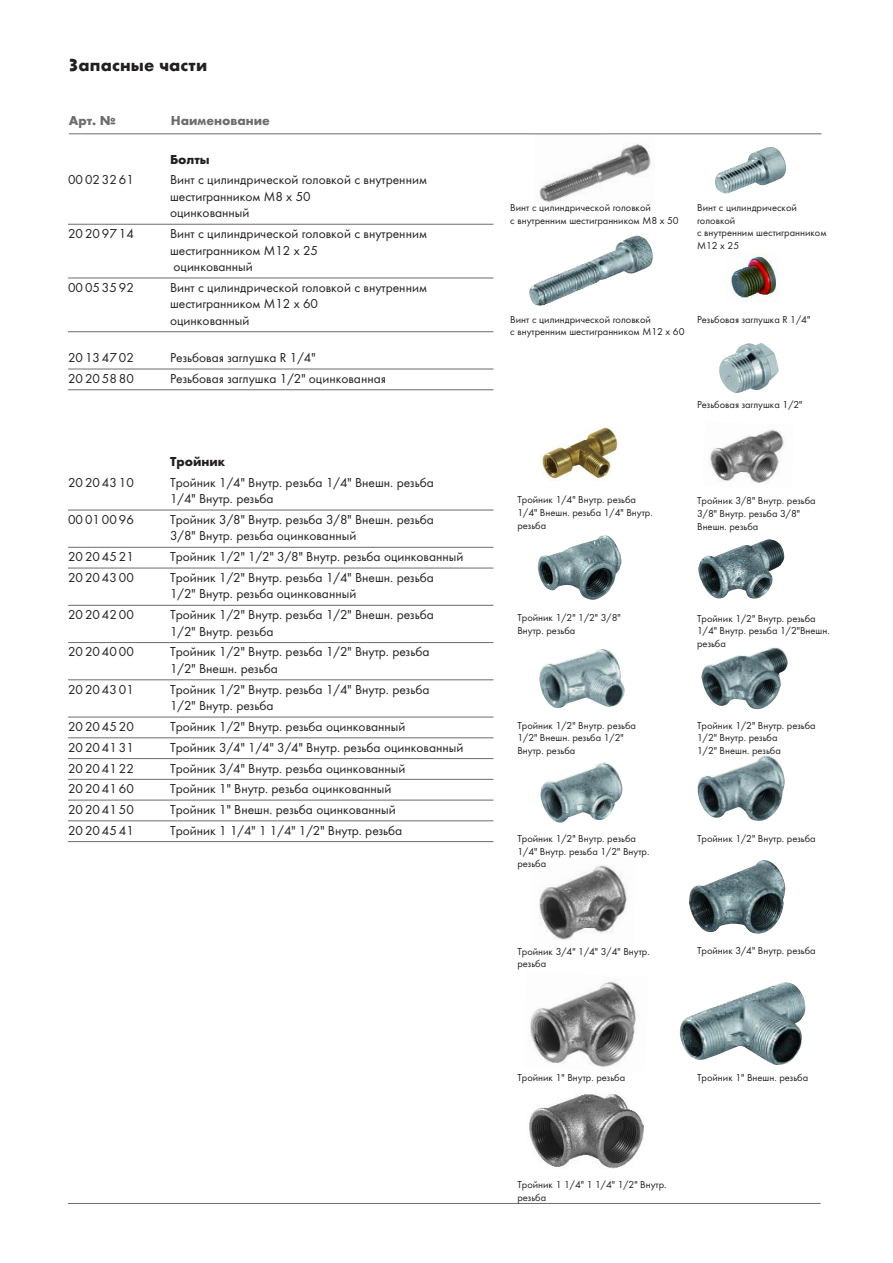
<style>
.page{position:relative;width:893px;height:1263px;background:#fff}
.page>*{position:absolute;margin:0;border:0;box-sizing:border-box;transform-origin:0 0}
.t1{font:700 18px "Futura T";letter-spacing:.01em;color:#231f20}
.t2{font:13.5px/16.5px "Futura T Boo";color:#231f20}
.t3{font:700 13.5px "Futura T";color:#6c6c6c}
.t4{font:700 13.5px "Futura T";color:#231f20}
.t5{font:10.5px/12.8px "Futura T Boo";color:#231f20}
</style>
<div class="page">
<img style="left:715px;top:147px;width:71px;height:47px">
<img style="left:534px;top:134px;width:121px;height:69px">
<img style="left:731px;top:255px;width:45px;height:46px">
<img style="left:529px;top:235px;width:124px;height:71px">
<img style="left:719px;top:343px;width:60px;height:50px">
<img style="left:530px;top:982px;width:106px;height:86px">
<img style="left:529px;top:1094px;width:115px;height:75px">
<img style="left:679px;top:982px;width:127px;height:83px">
<img style="left:710px;top:429px;width:74px;height:54px">
<img style="left:538px;top:426px;width:81px;height:54px">
<img style="left:537px;top:535px;width:85px;height:65px">
<img style="left:698px;top:539px;width:86px;height:60px">
<img style="left:539px;top:649px;width:86px;height:60px">
<img style="left:701px;top:647px;width:87px;height:63px">
<img style="left:697px;top:755px;width:88px;height:66px">
<img style="left:540px;top:762px;width:83px;height:61px">
<img style="left:539px;top:865px;width:88px;height:75px">
<img style="left:689px;top:860px;width:97px;height:74px">
<hr style="left:68px;top:1203px;width:753px;height:1px;background:#6c6c6c">
<hr style="left:69px;top:133px;width:752px;height:1px;background:#6c6c6c">
<hr style="left:68px;top:224px;width:425px;height:1px;background:#6c6c6c">
<hr style="left:68px;top:278px;width:425px;height:1px;background:#6c6c6c">
<hr style="left:68px;top:331px;width:425px;height:1px;background:#6c6c6c">
<hr style="left:68px;top:369px;width:425px;height:1px;background:#6c6c6c">
<hr style="left:68px;top:389px;width:425px;height:1px;background:#6c6c6c">
<hr style="left:68px;top:510px;width:425px;height:1px;background:#6c6c6c">
<hr style="left:68px;top:547px;width:425px;height:1px;background:#6c6c6c">
<hr style="left:68px;top:568px;width:425px;height:1px;background:#6c6c6c">
<hr style="left:68px;top:605px;width:425px;height:1px;background:#6c6c6c">
<hr style="left:68px;top:642px;width:425px;height:1px;background:#6c6c6c">
<hr style="left:68px;top:679px;width:425px;height:1px;background:#6c6c6c">
<hr style="left:68px;top:717px;width:425px;height:1px;background:#6c6c6c">
<hr style="left:68px;top:737px;width:425px;height:1px;background:#6c6c6c">
<hr style="left:68px;top:758px;width:425px;height:1px;background:#6c6c6c">
<hr style="left:68px;top:779px;width:425px;height:1px;background:#6c6c6c">
<hr style="left:68px;top:800px;width:425px;height:1px;background:#6c6c6c">
<hr style="left:68px;top:820px;width:425px;height:1px;background:#6c6c6c">
<hr style="left:68px;top:841px;width:425px;height:1px;background:#6c6c6c">
<p class="t1" style="left:69px;top:54px;width:140px">Запасные части</p>
<p class="t3" style="left:69px;top:112px;width:48px">Арт. №</p>
<p class="t3" style="left:171px;top:112px;width:101px">Наименование</p>
<p class="t4" style="left:170px;top:151px;width:41px">Болты</p>
<p class="t2" style="left:68px;top:171px;width:67px">00 02 32 61</p>
<p class="t2" style="left:170px;top:171px;width:258px">Винт с цилиндрической головкой с внутренним шестигранником M8 x 50<br>оцинкованный</p>
<p class="t2" style="left:68px;top:225px;width:67px">20 20 97 14</p>
<p class="t2" style="left:170px;top:225px;width:258px">Винт с цилиндрической головкой с внутренним шестигранником M12 x 25<br>оцинкованный</p>
<p class="t2" style="left:68px;top:279px;width:67px">00 05 35 92</p>
<p class="t2" style="left:170px;top:279px;width:258px">Винт с цилиндрической головкой с внутренним шестигранником M12 x 60<br>оцинкованный</p>
<p class="t2" style="left:68px;top:349px;width:67px">20 13 47 02</p>
<p class="t2" style="left:170px;top:349px;width:147px">Резьбовая заглушка R 1/4"</p>
<p class="t2" style="left:68px;top:370px;width:67px">20 20 58 80</p>
<p class="t2" style="left:170px;top:370px;width:217px">Резьбовая заглушка 1/2" оцинкованная</p>
<p class="t4" style="left:170px;top:453px;width:57px">Тройник</p>
<p class="t2" style="left:68px;top:474px;width:67px">20 20 43 10</p>
<p class="t2" style="left:170px;top:474px;width:265px">Тройник 1/4" Внутр. резьба 1/4" Внешн. резьба<br>1/4" Внутр. резьба</p>
<p class="t2" style="left:68px;top:511px;width:67px">00 01 00 96</p>
<p class="t2" style="left:170px;top:511px;width:265px">Тройник 3/8" Внутр. резьба 3/8" Внешн. резьба<br>3/8" Внутр. резьба оцинкованный</p>
<p class="t2" style="left:68px;top:548px;width:67px">20 20 45 21</p>
<p class="t2" style="left:170px;top:548px;width:295px">Тройник 1/2" 1/2" 3/8" Внутр. резьба оцинкованный</p>
<p class="t2" style="left:68px;top:569px;width:67px">20 20 43 00</p>
<p class="t2" style="left:170px;top:569px;width:265px">Тройник 1/2" Внутр. резьба 1/4" Внешн. резьба<br>1/2" Внутр. резьба оцинкованный</p>
<p class="t2" style="left:68px;top:606px;width:67px">20 20 42 00</p>
<p class="t2" style="left:170px;top:606px;width:265px">Тройник 1/2" Внутр. резьба 1/2" Внешн. резьба<br>1/2" Внутр. резьба</p>
<p class="t2" style="left:68px;top:644px;width:67px">20 20 40 00</p>
<p class="t2" style="left:170px;top:644px;width:261px">Тройник 1/2" Внутр. резьба 1/2" Внутр. резьба<br>1/2" Внешн. резьба</p>
<p class="t2" style="left:68px;top:681px;width:67px">20 20 43 01</p>
<p class="t2" style="left:170px;top:681px;width:261px">Тройник 1/2" Внутр. резьба 1/4" Внутр. резьба<br>1/2" Внутр. резьба</p>
<p class="t2" style="left:68px;top:718px;width:67px">20 20 45 20</p>
<p class="t2" style="left:170px;top:718px;width:237px">Тройник 1/2" Внутр. резьба оцинкованный</p>
<p class="t2" style="left:68px;top:739px;width:67px">20 20 41 31</p>
<p class="t2" style="left:170px;top:739px;width:295px">Тройник 3/4" 1/4" 3/4" Внутр. резьба оцинкованный</p>
<p class="t2" style="left:68px;top:760px;width:67px">20 20 41 22</p>
<p class="t2" style="left:170px;top:760px;width:237px">Тройник 3/4" Внутр. резьба оцинкованный</p>
<p class="t2" style="left:68px;top:780px;width:67px">20 20 41 60</p>
<p class="t2" style="left:170px;top:780px;width:223px">Тройник 1" Внутр. резьба оцинкованный</p>
<p class="t2" style="left:68px;top:801px;width:67px">20 20 41 50</p>
<p class="t2" style="left:170px;top:801px;width:227px">Тройник 1" Внешн. резьба оцинкованный</p>
<p class="t2" style="left:68px;top:822px;width:67px">20 20 45 41</p>
<p class="t2" style="left:170px;top:822px;width:234px">Тройник 1 1/4" 1 1/4" 1/2" Внутр. резьба</p>
<p class="t5" style="left:510px;top:201px;width:170px">Винт с цилиндрической головкой<br>с внутренним шестигранником M8 x 50</p>
<p class="t5" style="left:697px;top:201px;width:131px">Винт с цилиндрической головкой<br>с внутренним шестигранником<br>M12 x 25</p>
<p class="t5" style="left:510px;top:313px;width:176px">Винт с цилиндрической головкой<br>с внутренним шестигранником M12 x 60</p>
<p class="t5" style="left:697px;top:313px;width:115px">Резьбовая заглушка R 1/4"</p>
<p class="t5" style="left:697px;top:398px;width:107px">Резьбовая заглушка 1/2"</p>
<p class="t5" style="left:517px;top:493px;width:137px">Тройник 1/4" Внутр. резьба<br>1/4" Внешн. резьба 1/4" Внутр. резьба</p>
<p class="t5" style="left:697px;top:494px;width:120px">Тройник 3/8" Внутр. резьба<br>3/8" Внутр. резьба 3/8"<br>Внешн. резьба</p>
<p class="t5" style="left:517px;top:611px;width:105px">Тройник 1/2" 1/2" 3/8"<br>Внутр. резьба</p>
<p class="t5" style="left:697px;top:612px;width:134px">Тройник 1/2" Внутр. резьба<br>1/4" Внутр. резьба 1/2"Внешн. резьба</p>
<p class="t5" style="left:517px;top:718px;width:120px">Тройник 1/2" Внутр. резьба<br>1/2" Внешн. резьба 1/2"<br>Внутр. резьба</p>
<p class="t5" style="left:697px;top:718px;width:120px">Тройник 1/2" Внутр. резьба<br>1/2" Внутр. резьба<br>1/2" Внешн. резьба</p>
<p class="t5" style="left:517px;top:832px;width:133px">Тройник 1/2" Внутр. резьба<br>1/4" Внутр. резьба 1/2" Внутр. резьба</p>
<p class="t5" style="left:697px;top:832px;width:120px">Тройник 1/2" Внутр. резьба</p>
<p class="t5" style="left:517px;top:945px;width:134px">Тройник 3/4" 1/4" 3/4" Внутр. резьба</p>
<p class="t5" style="left:697px;top:943px;width:120px">Тройник 3/4" Внутр. резьба</p>
<p class="t5" style="left:517px;top:1071px;width:109px">Тройник 1" Внутр. резьба</p>
<p class="t5" style="left:697px;top:1071px;width:113px">Тройник 1" Внешн. резьба</p>
<p class="t5" style="left:517px;top:1178px;width:151px">Тройник 1 1/4" 1 1/4" 1/2" Внутр. резьба</p>
</div>
